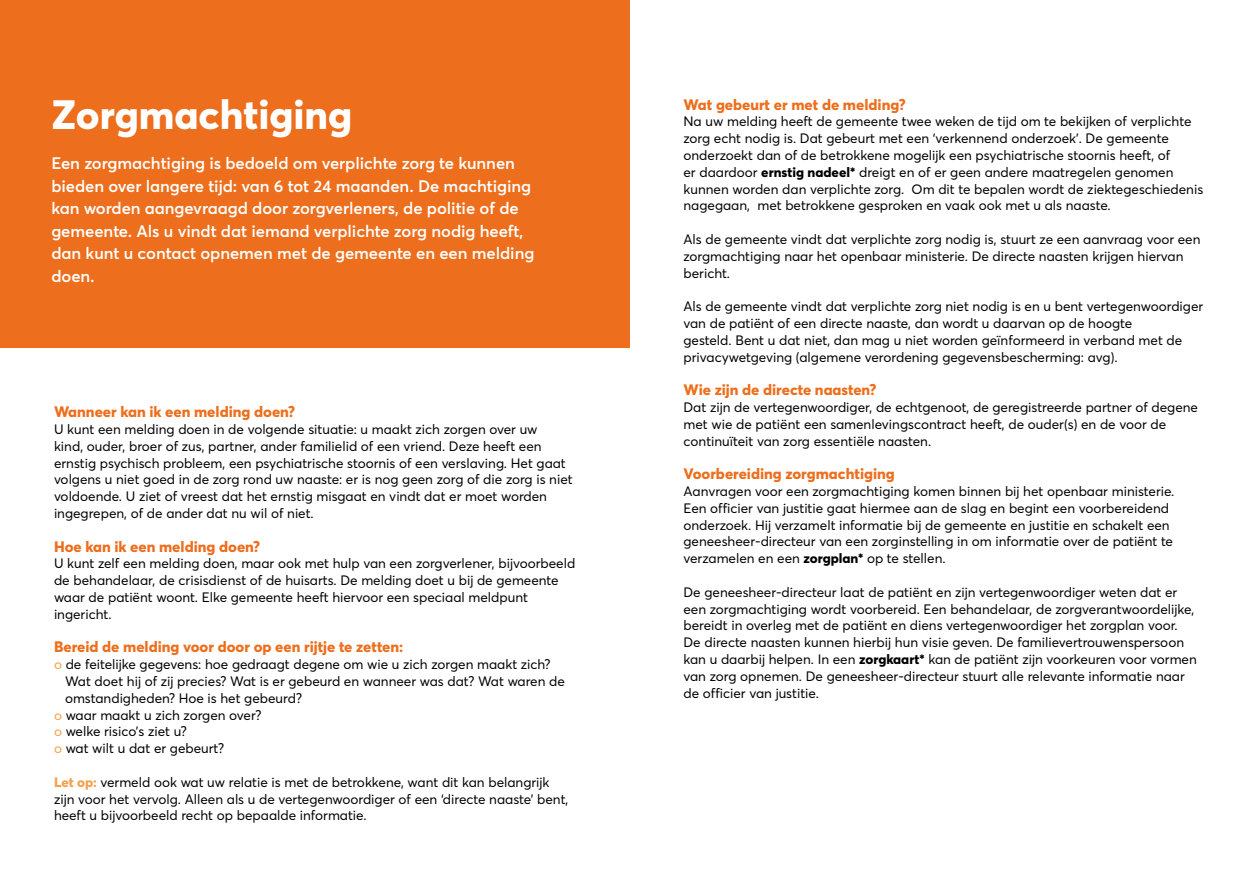
<style>
.page{position:relative;width:1259px;height:893px;background:#fff}
.page>*{position:absolute;margin:0;border:0;box-sizing:border-box;transform-origin:0 0}
.t1{font:800 40.5px "Averta";color:#fff}
.t2{font:600 16.5px/22.5px "Averta";letter-spacing:-.005em;color:#fff}
.t3{font:800 15px "Averta";color:#ed6e1c}
.t4{font:13.5px/16.8px "Averta";color:#000}
.s1{color:#f5a04c}
.s2{font-weight:800;color:#f5a04c}
.s3{font-weight:800}
</style>
<div class="page">
<div style="left:0;top:0;width:629px;height:347px;background:#ed6e1c"></div>
<h1 class="t1" style="left:51px;top:86px;width:302px">Zorgmachtiging</h1>
<p class="t2" style="left:51px;top:151px;width:484px">Een zorgmachtiging is bedoeld om verplichte zorg te kunnen bieden over langere tijd: van 6 tot 24 maanden. De machtiging kan worden aangevraagd door zorgverleners, de politie of de gemeente. Als u vindt dat iemand verplichte zorg nodig heeft, dan kunt u contact opnemen met de gemeente en een melding doen.</p>
<p class="t3" style="left:54px;top:401px;width:243px">Wanneer kan ik een melding doen?</p>
<p class="t4" style="left:54px;top:420px;width:520px">U kunt een melding doen in de volgende situatie: u maakt zich zorgen over uw<br>kind, ouder, broer of zus, partner, ander familielid of een vriend. Deze heeft een ernstig psychisch probleem, een psychiatrische stoornis of een verslaving. Het gaat volgens u niet goed in de zorg rond uw naaste: er is nog geen zorg of die zorg is niet voldoende. U ziet of vreest dat het ernstig misgaat en vindt dat er moet worden ingegrepen, of de ander dat nu wil of niet.</p>
<p class="t3" style="left:54px;top:536px;width:208px">Hoe kan ik een melding doen?</p>
<p class="t4" style="left:54px;top:555px;width:523px">U kunt zelf een melding doen, maar ook met hulp van een zorgverlener, bijvoorbeeld de behandelaar, de crisisdienst of de huisarts. De melding doet u bij de gemeente waar de patiënt woont. Elke gemeente heeft hiervoor een speciaal meldpunt ingericht.</p>
<p class="t3" style="left:54px;top:636px;width:351px">Bereid de melding voor door op een rijtje te zetten:</p>
<p class="t4" style="left:54px;top:655px;width:498px"><span class="s1">o</span> de feitelijke gegevens: hoe gedraagt degene om wie u zich zorgen maakt zich?</p>
<p class="t4" style="left:65px;top:672px;width:501px">Wat doet hij of zij precies? Wat is er gebeurd en wanneer was dat? Wat waren de</p>
<p class="t4" style="left:65px;top:689px;width:238px">omstandigheden? Hoe is het gebeurd?</p>
<p class="t4" style="left:54px;top:706px;width:209px"><span class="s1">o</span> waar maakt u zich zorgen over?</p>
<p class="t4" style="left:54px;top:723px;width:134px"><span class="s1">o</span> welke risico’s ziet u?</p>
<p class="t4" style="left:54px;top:739px;width:172px"><span class="s1">o</span> wat wilt u dat er gebeurt?</p>
<p class="t4" style="left:54px;top:773px;width:516px"><span class="s2">Let op:</span> vermeld ook wat uw relatie is met de betrokkene, want dit kan belangrijk zijn voor het vervolg. Alleen als u de vertegenwoordiger of een ‘directe naaste’ bent, heeft u bijvoorbeeld recht op bepaalde informatie.</p>
<p class="t3" style="left:683px;top:94px;width:224px">Wat gebeurt er met de melding?</p>
<p class="t4" style="left:683px;top:113px;width:521px">Na uw melding heeft de gemeente twee weken de tijd om te bekijken of verplichte zorg echt nodig is. Dat gebeurt met een ‘verkennend onderzoek’. De gemeente onderzoekt dan of de betrokkene mogelijk een psychiatrische stoornis heeft, of<br>er daardoor <span class="s3">ernstig nadeel*</span> dreigt en of er geen andere maatregelen genomen kunnen worden dan verplichte zorg. Om dit te bepalen wordt de ziektegeschiedenis nagegaan, met betrokkene gesproken en vaak ook met u als naaste.</p>
<p class="t4" style="left:683px;top:230px;width:518px">Als de gemeente vindt dat verplichte zorg nodig is, stuurt ze een aanvraag voor een zorgmachtiging naar het openbaar ministerie. De directe naasten krijgen hiervan bericht.</p>
<p class="t4" style="left:683px;top:298px;width:521px">Als de gemeente vindt dat verplichte zorg niet nodig is en u bent vertegenwoordiger van de patiënt of een directe naaste, dan wordt u daarvan op de hoogte<br>gesteld. Bent u dat niet, dan mag u niet worden geïnformeerd in verband met de privacywetgeving (algemene verordening gegevensbescherming: avg).</p>
<p class="t3" style="left:683px;top:379px;width:194px">Wie zijn de directe naasten?</p>
<p class="t4" style="left:683px;top:398px;width:516px">Dat zijn de vertegenwoordiger, de echtgenoot, de geregistreerde partner of degene met wie de patiënt een samenlevingscontract heeft, de ouder(s) en de voor de continuïteit van zorg essentiële naasten.</p>
<p class="t3" style="left:683px;top:463px;width:213px">Voorbereiding zorgmachtiging</p>
<p class="t4" style="left:683px;top:482px;width:492px">Aanvragen voor een zorgmachtiging komen binnen bij het openbaar ministerie.<br>Een officier van justitie gaat hiermee aan de slag en begint een voorbereidend onderzoek. Hij verzamelt informatie bij de gemeente en justitie en schakelt een geneesheer-directeur van een zorginstelling in om informatie over de patiënt te verzamelen en een <span class="s3">zorgplan*</span> op te stellen.</p>
<p class="t4" style="left:683px;top:583px;width:515px">De geneesheer-directeur laat de patiënt en zijn vertegenwoordiger weten dat er een zorgmachtiging wordt voorbereid. Een behandelaar, de zorgverantwoordelijke, bereidt in overleg met de patiënt en diens vertegenwoordiger het zorgplan voor.<br>De directe naasten kunnen hierbij hun visie geven. De familievertrouwenspersoon kan u daarbij helpen. In een <span class="s3">zorgkaart*</span> kan de patiënt zijn voorkeuren voor vormen van zorg opnemen. De geneesheer-directeur stuurt alle relevante informatie naar de officier van justitie.</p>
</div>
